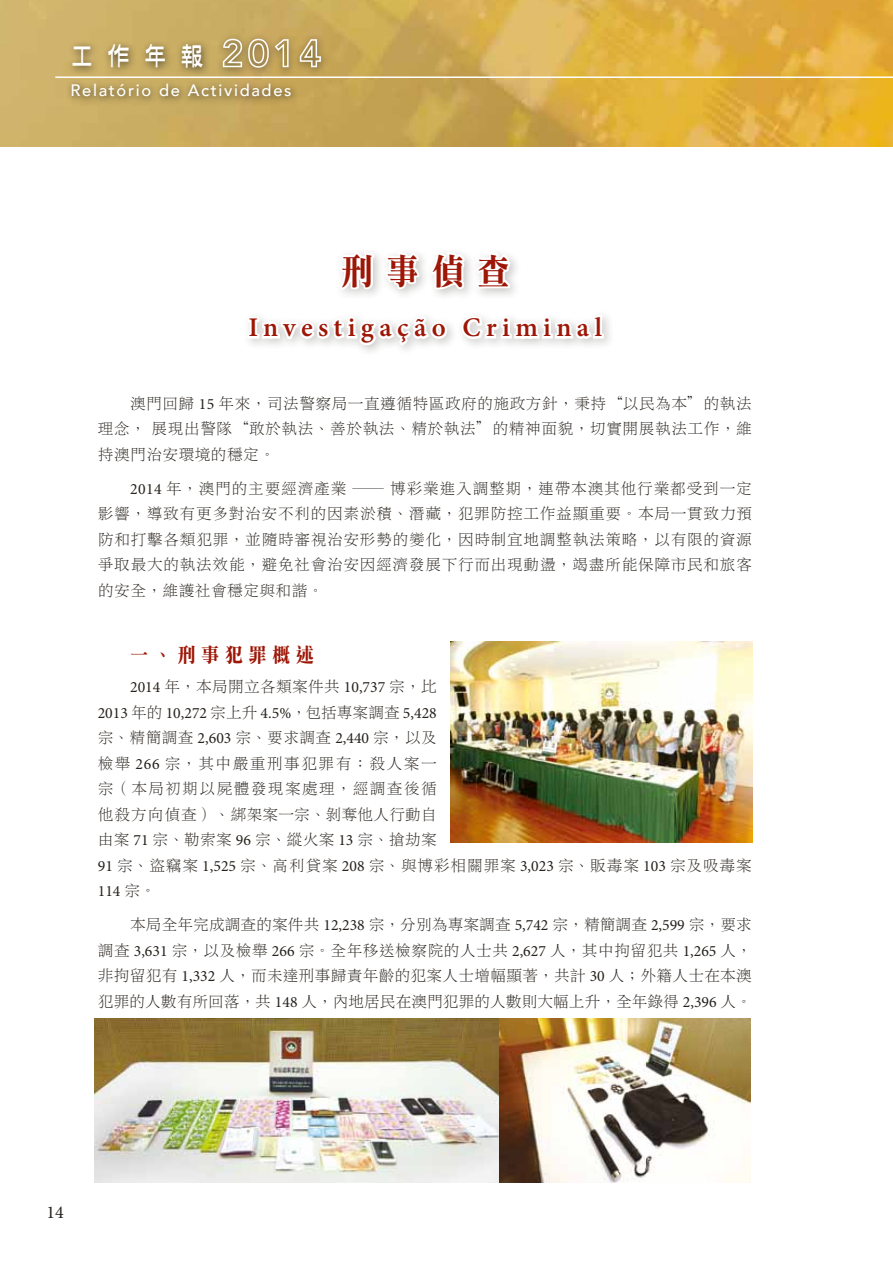
<style>
.page{position:relative;width:893px;height:1263px;background:#fff}
.page>*{position:absolute;margin:0;border:0;box-sizing:border-box;transform-origin:0 0}
.t1{font:36px "DF Li Song HK W7";color:#9d1606;scale:.9 1}
.t2{font:600 27px "Minion Pro";letter-spacing:.2em;color:#9d1606}
.t3{font:25.5px "DF Ya Yi HK W6";color:#fff;scale:.9 1}
.t4{font:20.25px "DF Li Song HK W7";letter-spacing:.3em;color:#9d1606;scale:.9 1}
.t5{font:18px "Minion Pro";color:#26211c}
.t6{font:500 16.5px "Avenir";letter-spacing:.1em;color:#fff}
.t7{font:15.75px/25.5px "DF Li Song HK W3";letter-spacing:.03em;color:#26211c;text-align:justify}
.t8{font:15.75px/25.5px "DF Li Song HK W3";letter-spacing:.05em;color:#26211c}
.t9{font:15.75px "Minion Pro";color:#26211c}
.s1{font-family:"Minion Pro"}
.s2{font-family:"DF Li Song HK W3"}
</style>
<div class="page">
<img style="left:0;top:0;width:893px;height:146px">
<hr style="left:55px;top:76px;width:838px;height:2px;background:#fff">
<div style="left:66px;top:38px;width:145px;height:39px;background:#26211c;opacity:.8"></div>
<div style="left:65px;top:78px;width:234px;height:27px;background:#26211c;opacity:.8"></div>
<div style="left:216px;top:33px;width:113px;height:45px;background:#26211c;opacity:.8"></div>
<svg style="left:221px;top:38px;width:68px;height:31px;background:#c2ad7c"></svg>
<svg style="left:299px;top:38px;width:23px;height:30px"></svg>
<div style="left:334px;top:246px;width:188px;height:55px;background:#26211c;opacity:.25"></div>
<svg style="left:335px;top:248px;width:86px;height:45px"></svg>
<svg style="left:428px;top:249px;width:84px;height:43px"></svg>
<svg style="left:248px;top:318px;width:201px;height:30px"></svg>
<svg style="left:462px;top:316px;width:144px;height:27px"></svg>
<img style="left:94px;top:1018px;width:656px;height:165px">
<img style="left:451px;top:641px;width:301px;height:201px">
<h3 class="t3" style="left:71px;top:42px;width:149px">工作年報</h3>
<p class="t6" style="left:71px;top:76px;width:223px">Relatório de Actividades</p>
<h1 class="t1" style="left:341px;top:251px;width:189px">刑事偵查</h1>
<h2 class="t2" style="left:248px;top:309px;width:355px">Investigação Criminal</h2>
<p class="t7" style="left:98px;top:390px;width:656px;text-indent:32px">澳門回歸 <span class="s1">15</span> 年來，司法警察局一直遵循特區政府的施政方針，秉持“以民為本”的執法理念，展現出警隊“敢於執法、善於執法、精於執法”的精神面貌，切實開展執法工作，維持澳門治安環境的穩定。</p>
<p class="t7" style="left:98px;top:475px;width:656px;text-indent:32px"><span class="s1">2014</span> 年，澳門的主要經濟產業 — 博彩業進入調整期，連帶本澳其他行業都受到一定影響，導致有更多對治安不利的因素淤積、潛藏，犯罪防控工作益顯重要。本局一貫致力預防和打擊各類犯罪，並隨時審視治安形勢的變化，因時制宜地調整執法策略，以有限的資源爭取最大的執法效能，避免社會治安因經濟發展下行而出現動盪，竭盡所能保障市民和旅客的安全，維護社會穩定與和諧。</p>
<p class="t4" style="left:130px;top:644px;width:206px">一、刑事犯罪概述</p>
<p class="t7" style="left:130px;top:674px;width:308px"><span class="s1">2014</span> 年，本局開立各類案件共 <span class="s1">10,737</span> 宗，比</p>
<p class="t9" style="left:98px;top:702px;width:341px">2013 <span class="s2">年的</span> 10,272 <span class="s2">宗上升</span> 4.5%<span class="s2">，包括專案調查</span> 5,428</p>
<p class="t8" style="left:98px;top:725px;width:656px">宗、精簡調查 <span class="s1">2,603</span> 宗、要求調查 <span class="s1">2,440</span> 宗，以及<br>檢舉 <span class="s1">266</span> 宗，其中嚴重刑事犯罪有：殺人案一<br>宗（本局初期以屍體發現案處理，經調查後循<br>他殺方向偵查）、綁架案一宗、剝奪他人行動自<br>由案 <span class="s1">71</span> 宗、勒索案 <span class="s1">96</span> 宗、縱火案 <span class="s1">13</span> 宗、搶劫案<br><span class="s1">91</span> 宗、盜竊案 <span class="s1">1,525</span> 宗、高利貸案 <span class="s1">208</span> 宗、與博彩相關罪案 <span class="s1">3,023</span> 宗、販毒案 <span class="s1">103</span> 宗及吸毒案</p>
<p class="t9" style="left:98px;top:881px;width:60px">114 <span class="s2">宗。</span></p>
<p class="t7" style="left:98px;top:912px;width:656px;text-indent:32px">本局全年完成調查的案件共 <span class="s1">12,238</span> 宗，分別為專案調查 <span class="s1">5,742</span> 宗，精簡調查 <span class="s1">2,599</span> 宗，要求調查 <span class="s1">3,631</span> 宗，以及檢舉 <span class="s1">266</span> 宗。全年移送檢察院的人士共 <span class="s1">2,627</span> 人，其中拘留犯共 <span class="s1">1,265</span> 人，非拘留犯有 <span class="s1">1,332</span> 人，而未達刑事歸責年齡的犯案人士增幅顯著，共計 <span class="s1">30</span> 人；外籍人士在本澳犯罪的人數有所回落，共 <span class="s1">148</span> 人，內地居民在澳門犯罪的人數則大幅上升，全年錄得 <span class="s1">2,396</span> 人。</p>
<p class="t5" style="left:47px;top:1200px;width:19px">14</p>
</div>
